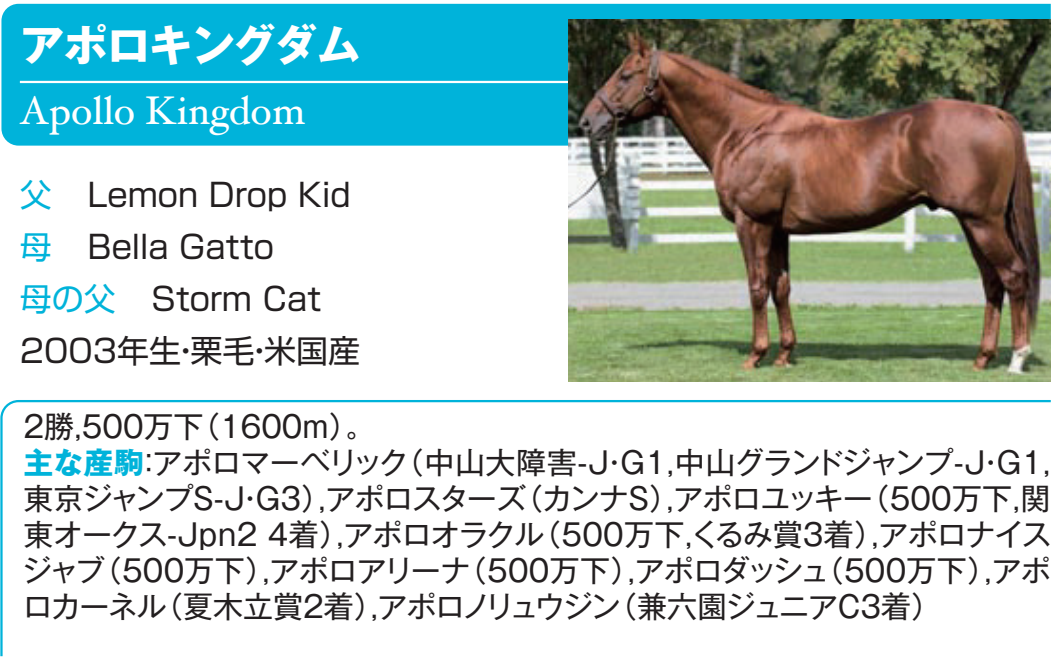
<style>
.page{position:relative;width:1055px;height:658px;background:#fff}
.page>*{position:absolute;margin:0;border:0;box-sizing:border-box;transform-origin:0 0}
.t1{font:700 44px "Gothic MB101 Pr 5";letter-spacing:-.04em;color:#fff}
.t2{font:40px "Hoefler Text";color:#fff}
.t3{font:32px "Shin Go Pr 5";color:#231f20}
.t4{font:32px "Shin Go Pr 5";color:#00b3da}
.t5{font:30px "Gothic MB101 Pr 5";letter-spacing:-.025em;color:#231f20}
.t6{font:30px "Gothic MB101 Pr 5";letter-spacing:-.05em;color:#231f20}
.t7{font:30px "Gothic MB101 Pr 5";letter-spacing:-.06em;color:#231f20}
.t8{font:30px "Gothic MB101 Pr 5";letter-spacing:.01em;color:#231f20}
.t9{font:30px "Gothic MB101 Pr 5";letter-spacing:-.09em;color:#231f20}
.t10{font:30px "Gothic MB101 Pr 5";letter-spacing:-.045em;color:#231f20}
.t11{font:30px "Gothic MB101 Pr 5";letter-spacing:-.095em;color:#231f20}
.s1{font-weight:700;color:#00b3da}
</style>
<div class="page">
<div style="left:1px;top:4px;width:1049px;height:142px;background:#00b3da"></div>
<hr style="left:20px;top:81px;width:703px;height:2px;background:#fff">
<img style="left:568px;top:20px;width:482px;height:362px">
<svg style="left:0;top:400px;width:1051px;height:257px"></svg>
<h1 class="t1" style="left:20px;top:8px;width:342px">アポロキングダム</h1>
<h2 class="t2" style="left:20px;top:86px;width:287px">Apollo Kingdom</h2>
<p class="t4" style="left:20px;top:169px;width:33px">父</p>
<p class="t4" style="left:20px;top:221px;width:33px">母</p>
<p class="t3" style="left:87px;top:169px;width:265px">Lemon Drop Kid</p>
<p class="t3" style="left:87px;top:221px;width:188px">Bella Gatto</p>
<p class="t4" style="left:20px;top:273px;width:97px">母の父</p>
<p class="t3" style="left:20px;top:325px;width:342px">2003年生栗毛米国産</p>
<p class="t3" style="left:151px;top:273px;width:172px">Storm Cat</p>
<p class="t3" style="left:170px;top:325px;width:33px">・</p>
<p class="t3" style="left:243px;top:325px;width:33px">・</p>
<p class="t5" style="left:24px;top:401px;width:181px">2勝,500万下</p>
<p class="t5" style="left:190px;top:401px;width:186px">（1600m 。(</p>
<p class="t5" style="left:24px;top:437px;width:386px"><span class="s1">主な産駒</span>アポロマーベリック</p>
<p class="t5" style="left:134px;top:437px;width:31px">：</p>
<p class="t7" style="left:620px;top:437px;width:387px">G1,中山グランドジャンプ ・J-</p>
<p class="t5" style="left:394px;top:437px;width:237px">（中山大障害 ・J-</p>
<p class="t5" style="left:996px;top:437px;width:55px">G1,</p>
<p class="t6" style="left:24px;top:473px;width:243px">東京ジャンプS ・J-</p>
<p class="t10" style="left:325px;top:473px;width:202px">アポロスターズ</p>
<p class="t5" style="left:256px;top:473px;width:77px">G 3 ,）</p>
<p class="t5" style="left:513px;top:473px;width:168px">（カンナS ,）</p>
<p class="t5" style="left:673px;top:473px;width:201px">アポロユッキー</p>
<p class="t5" style="left:859px;top:473px;width:192px">（500万下関,</p>
<p class="t5" style="left:24px;top:509px;width:327px">東オークス-Jpn2 4 着 ,）</p>
<p class="t8" style="left:531px;top:509px;width:354px">（500万下,くるみ賞3 着 ,）</p>
<p class="t6" style="left:343px;top:509px;width:202px">アポロオラクル</p>
<p class="t5" style="left:878px;top:509px;width:174px">アポロナイス</p>
<p class="t5" style="left:22px;top:545px;width:85px">ジャブ</p>
<p class="t5" style="left:92px;top:545px;width:185px">（500万下 ,）</p>
<p class="t5" style="left:270px;top:545px;width:202px">アポロアリーナ</p>
<p class="t11" style="left:635px;top:545px;width:196px">アポロダッシュ</p>
<p class="t5" style="left:457px;top:545px;width:185px">（500万下 ,）</p>
<p class="t5" style="left:813px;top:545px;width:185px">（500万下 ,）</p>
<p class="t5" style="left:991px;top:545px;width:61px">アポ</p>
<p class="t9" style="left:377px;top:581px;width:245px">アポロノリュウジン</p>
<p class="t5" style="left:153px;top:581px;width:232px">（夏木立賞2 着 ,）</p>
<p class="t5" style="left:23px;top:581px;width:145px">ロカーネル</p>
<p class="t5" style="left:607px;top:581px;width:335px">（兼六園ジュニアC3着(</p>
</div>
